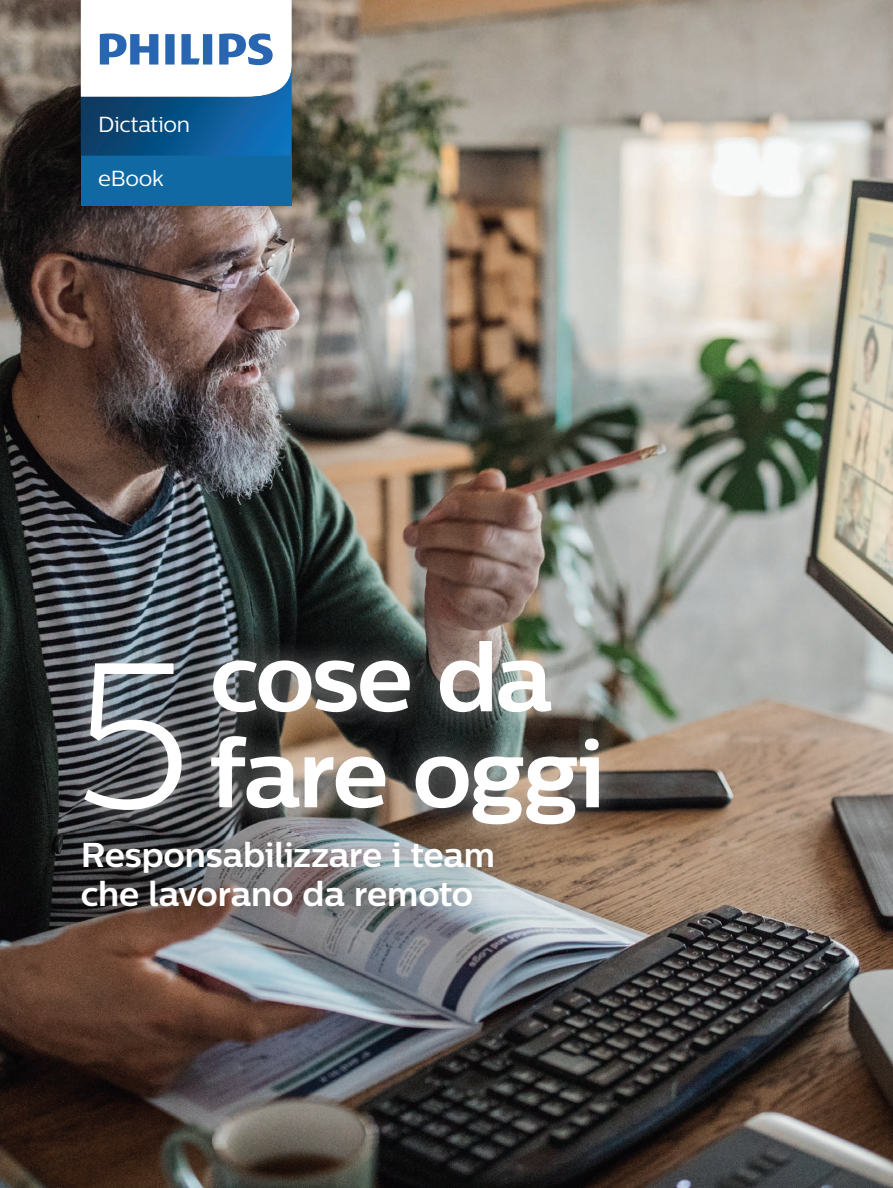
<style>
.page{position:relative;width:893px;height:1188px;background:#fff}
.page>*{position:absolute;margin:0;border:0;box-sizing:border-box;transform-origin:0 0}
.t1{font:300 207px "Centrale Sans";color:#fff}
.t2{font:700 96px/96px "Centrale Sans";letter-spacing:-.03em;color:#fff}
.t3{font:700 34.5px/39px "Centrale Sans";letter-spacing:-.01em;color:#fff}
.t4{font:21.75px "Centrale Sans";letter-spacing:-.01em;color:#fff}
</style>
<div class="page">
<img style="left:0;top:0;width:893px;height:1188px">
<div style="left:60px;top:819px;width:456px;height:110px;background:#231f20;opacity:.5"></div>
<div style="left:63px;top:618px;width:559px;height:229px;background:#fff;opacity:.5"></div>
<div style="left:71px;top:0;width:230px;height:215px;background:#231f20;opacity:.35"></div>
<div style="left:81px;top:156px;width:211px;height:50px;background:#1169a4"></div>
<svg style="left:81px;top:0;width:211px;height:156px"></svg>
<p class="t4" style="left:98px;top:112px;width:93px">Dictation</p>
<p class="t4" style="left:98px;top:166px;width:67px">eBook</p>
<h1 class="t1" style="left:72px;top:618px;width:120px">5</h1>
<h2 class="t2" style="left:210px;top:628px;width:397px">cose da fare oggi</h2>
<p class="t3" style="left:81px;top:835px;width:416px">Responsabilizzare i team che lavorano da remoto</p>
</div>
